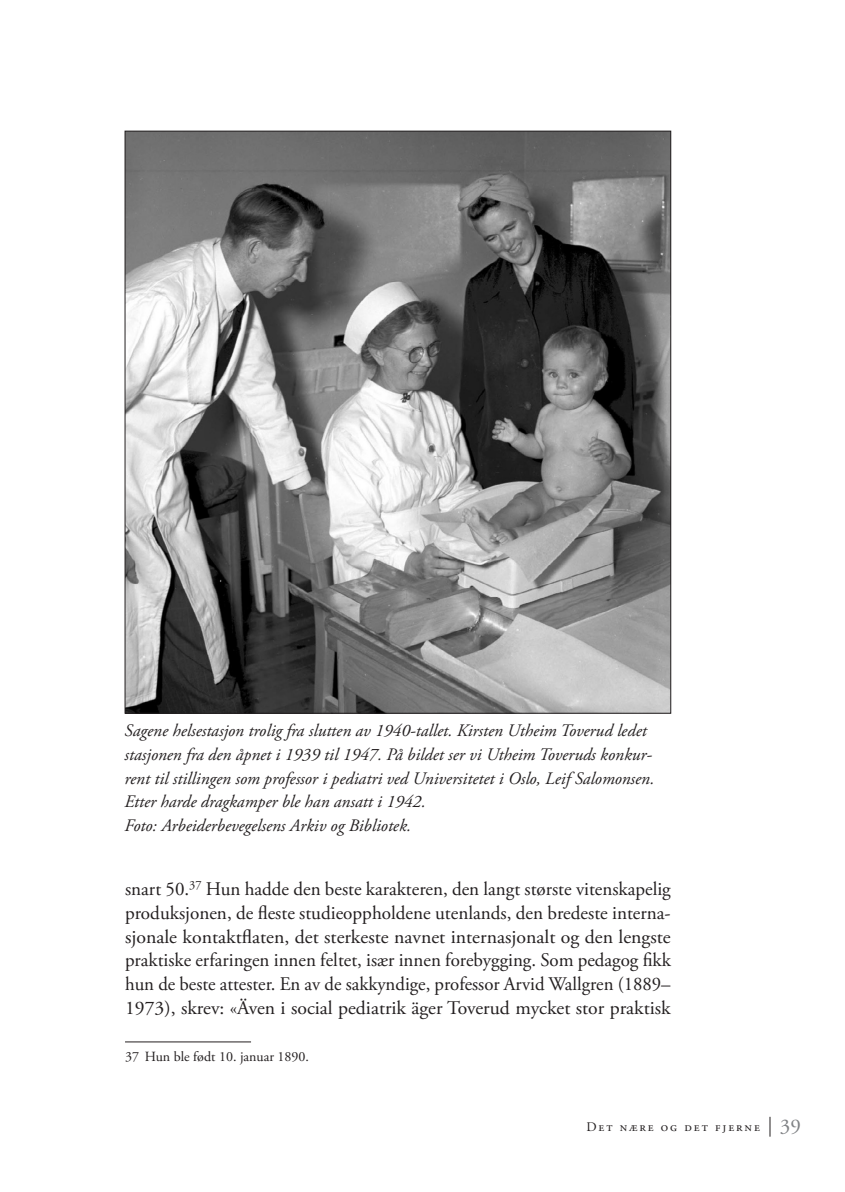
<style>
.page{position:relative;width:845px;height:1192px;background:#fff}
.page>*{position:absolute;margin:0;border:0;box-sizing:border-box;transform-origin:0 0}
.t1{font:19.25px/23.6px "Adobe Garamond Pro";color:#231f20;text-align:justify}
.t2{font:italic 17.5px/23.6px "Adobe Garamond Pro";color:#231f20}
.t3{font:14px "Adobe Garamond Pro";color:#231f20}
.t4{font:13.12px "Adobe Garamond Pro";letter-spacing:.15em;color:#231f20}
.s1{font-size:21px;color:#808285}
</style>
<div class="page">
<svg style="left:770px;top:1116px;width:1px;height:20px"></svg>
<hr style="left:125px;top:1041px;width:126px;height:1px;background:#231f20">
<img style="left:127px;top:133px;width:542px;height:578px">
<p class="t2" style="left:125px;top:719px;width:531px">Sagene helsestasjon trolig fra slutten av 1940-tallet. Kirsten Utheim Toverud ledet stasjonen fra den åpnet i 1939 til 1947. På bildet ser vi Utheim Toveruds konkur&shy;rent til stillingen som professor i pediatri ved Universitetet i Oslo, Leif Salomonsen.<br>Etter harde dragkamper ble han ansatt i 1942.<br>Foto: Arbeiderbevegelsens Arkiv og Bibliotek.</p>
<p class="t1" style="left:125px;top:878px;width:547px">snart 50.<sup>37</sup> Hun hadde den beste karakteren, den langt største vitenskapelig produksjonen, de fleste studieoppholdene utenlands, den bredeste interna&shy;sjonale kontaktflaten, det sterkeste navnet internasjonalt og den lengste praktiske erfaringen innen feltet, især innen forebygging. Som pedagog fikk hun de beste attester. En av de sakkyndige, professor Arvid Wallgren (1889– 1973), skrev: «Även i social pediatrik äger Toverud mycket stor praktisk</p>
<p class="t3" style="left:125px;top:1048px;width:186px">37 Hun ble født 10. januar 1890.</p>
<p class="t4" style="left:586px;top:1118px;width:216px">Det nære og det fjerne <span class="s1">39</span></p>
</div>
